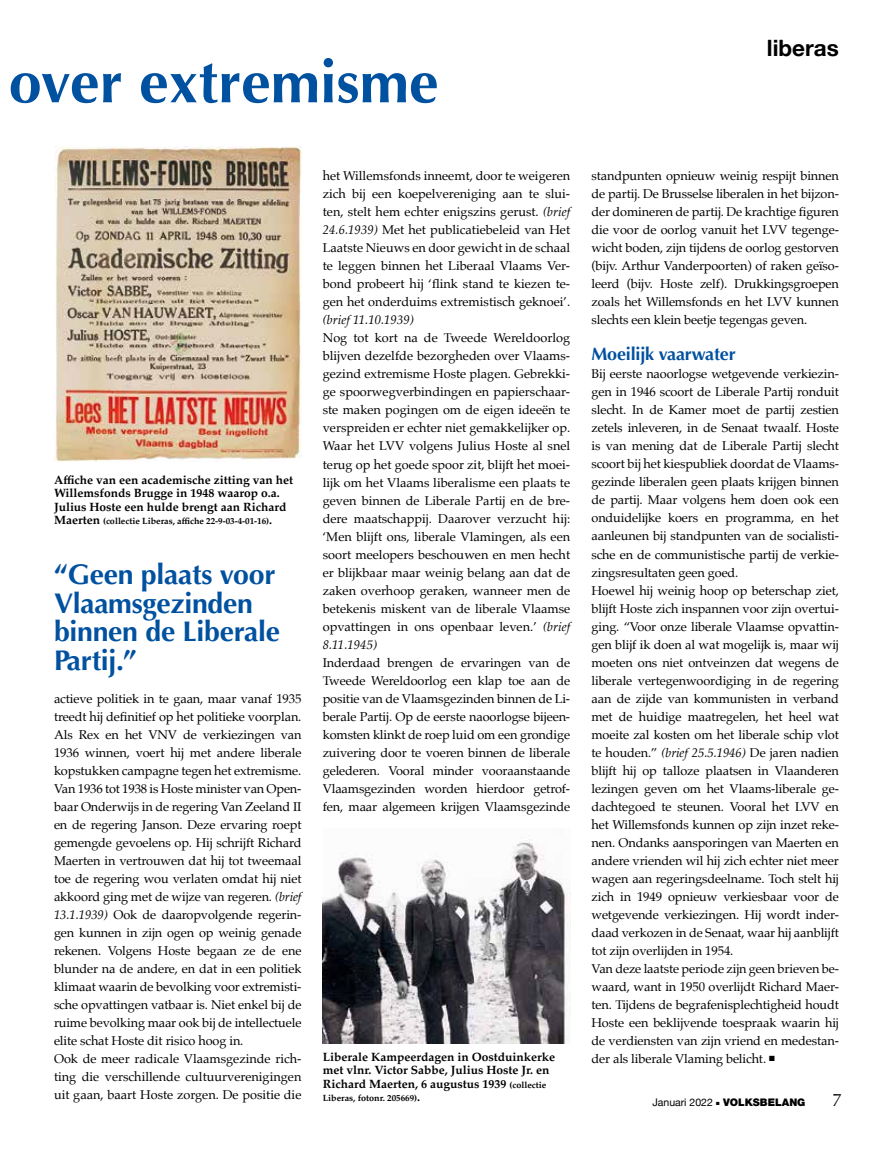
<style>
.page{position:relative;width:893px;height:1149px;background:#fff}
.page>*{position:absolute;margin:0;border:0;box-sizing:border-box;transform-origin:0 0}
.t1{font:700 59.25px "Optima";color:#0051a0}
.t2{font:700 28.5px/28.5px "Optima";letter-spacing:-.01em;color:#0051a0}
.t3{font:700 22.5px "Helvetica Neue";color:#000}
.t4{font:700 18px "Optima";letter-spacing:-.01em;color:#0051a0}
.t5{font:18px "Optima";color:#000}
.t6{font:12.75px/18px "Palatino";letter-spacing:-.01em;color:#000;text-align:justify}
.t7{font:italic 12.75px "Palatino";color:#000}
.t8{font:700 12px/13.5px "Palatino";color:#000}
.t9{font:10.5px "Helvetica Neue";color:#000}
.t10{font:700 9px "Palatino";color:#000}
.s1{font-size:12px}
.s2{font-style:italic}
.s3{font-size:9px}
.s4{font-family:"Helvetica Neue LT Pro";font-weight:900}
</style>
<div class="page">
<img style="left:54px;top:147px;width:247px;height:315px">
<img style="left:323px;top:836px;width:247px;height:207px">
<h1 class="t1" style="left:9px;top:48px;width:431px">over extremisme</h1>
<h3 class="t3" style="left:767px;top:31px;width:74px">liberas</h3>
<p class="t8" style="left:54px;top:472px;width:241px">Affiche van een academische zitting van het<br>Willemsfonds Brugge in 1948 waarop o.a.<br>Julius Hoste een hulde brengt aan Richard</p>
<p class="t10" style="left:54px;top:513px;width:220px"><span class="s1">Maerten</span> (collectie Liberas, affiche 22-9-03-4-01-16)<span class="s1">.</span></p>
<h2 class="t2" style="left:54px;top:560px;width:228px">“Geen plaats voor<br>Vlaamsgezinden binnen de Liberale<br>Partij.”</h2>
<p class="t6" style="left:54px;top:689px;width:249px;text-align:left">actieve politiek in te gaan, maar vanaf 1935 treedt hij definitief op het politieke voorplan.<br>Als Rex en het VNV de verkiezingen van 1936 winnen, voert hij met andere liberale kopstukken campagne tegen het extremisme.<br>Van 1936 tot 1938 is Hoste minister van Open&shy;baar Onderwijs in de regering Van Zeeland II en de regering Janson. Deze ervaring roept gemengde gevoelens op. Hij schrijft Richard Maerten in vertrouwen dat hij tot tweemaal toe de regering wou verlaten omdat hij niet akkoord ging met de wijze van regeren. <span class="s2">(brief 13.1.1939)</span> Ook de daaropvolgende regerin&shy;gen kunnen in zijn ogen op weinig genade rekenen. Volgens Hoste begaan ze de ene blunder na de andere, en dat in een politiek klimaat waarin de bevolking voor extremisti&shy;sche opvattingen vatbaar is. Niet enkel bij de ruime bevolking maar ook bij de intellectuele elite schat Hoste dit risico hoog in.<br>Ook de meer radicale Vlaamsgezinde rich&shy;ting die verschillende cultuurverenigingen uit gaan, baart Hoste zorgen. De positie die</p>
<p class="t6" style="left:323px;top:167px;width:249px">het Willemsfonds inneemt, door te weigeren zich bij een koepelvereniging aan te slui&shy;ten, stelt hem echter enigszins gerust. <span class="s2">(brief 24.6.1939)</span> Met het publicatiebeleid van Het Laatste Nieuws en door gewicht in de schaal te leggen binnen het Liberaal Vlaams Ver&shy;bond probeert hij ‘flink stand te kiezen te&shy;gen het onderduims extremistisch geknoei’.</p>
<p class="t7" style="left:323px;top:309px;width:93px">(brief 11.10.1939)</p>
<p class="t6" style="left:323px;top:329px;width:249px">Nog tot kort na de Tweede Wereldoorlog blijven dezelfde bezorgheden over Vlaams&shy;gezind extremisme Hoste plagen. Gebrekki&shy;ge spoorwegverbindingen en papierschaar&shy;ste maken pogingen om de eigen ideeën te verspreiden er echter niet gemakkelijker op.<br>Waar het LVV volgens Julius Hoste al snel terug op het goede spoor zit, blijft het moei&shy;lijk om het Vlaams liberalisme een plaats te geven binnen de Liberale Partij en de bre&shy;dere maatschappij. Daarover verzucht hij: ‘Men blijft ons, liberale Vlamingen, als een soort meelopers beschouwen en men hecht er blijkbaar maar weinig belang aan dat de zaken overhoop geraken, wanneer men de betekenis miskent van de liberale Vlaamse opvattingen in ons openbaar leven.’ <span class="s2">(brief 8.11.1945)</span></p>
<p class="t6" style="left:323px;top:653px;width:249px">Inderdaad brengen de ervaringen van de Tweede Wereldoorlog een klap toe aan de positie van de Vlaamsgezinden binnen de Li&shy;berale Partij. Op de eerste naoorlogse bijeen&shy;komsten klinkt de roep luid om een grondige zuivering door te voeren binnen de liberale gelederen. Vooral minder vooraanstaande Vlaamsgezinden worden hierdoor getrof&shy;fen, maar algemeen krijgen Vlaamsgezinde</p>
<p class="t8" style="left:323px;top:1049px;width:234px">Liberale Kampeerdagen in Oostduinkerke met vlnr. Victor Sabbe, Julius Hoste Jr. en<br>Richard Maerten, 6 augustus 1939 <span class="s3">(collectie</span></p>
<p class="t10" style="left:323px;top:1089px;width:99px">Liberas, fotonr. 205669)<span class="s1">.</span></p>
<p class="t6" style="left:591px;top:167px;width:249px">standpunten opnieuw weinig respijt binnen de partij. De Brusselse liberalen in het bijzon&shy;der domineren de partij. De krachtige figuren die voor de oorlog vanuit het LVV tegenge&shy;wicht boden, zijn tijdens de oorlog gestorven (bijv. Arthur Vanderpoorten) of raken geïso&shy;leerd (bijv. Hoste zelf). Drukkingsgroepen zoals het Willemsfonds en het LVV kunnen slechts een klein beetje tegengas geven.</p>
<h3 class="t4" style="left:591px;top:343px;width:146px">Moeilijk vaarwater</h3>
<p class="t6" style="left:591px;top:365px;width:249px;text-align:left">Bij eerste naoorlogse wetgevende verkiezin&shy;gen in 1946 scoort de Liberale Partij ronduit slecht. In de Kamer moet de partij zestien zetels inleveren, in de Senaat twaalf. Hoste is van mening dat de Liberale Partij slecht scoort bij het kiespubliek doordat de Vlaams&shy;gezinde liberalen geen plaats krijgen binnen de partij. Maar volgens hem doen ook een onduidelijke koers en programma, en het aanleunen bij standpunten van de socialisti&shy;sche en de communistische partij de verkie&shy;zingsresultaten geen goed.<br>Hoewel hij weinig hoop op beterschap ziet, blijft Hoste zich inspannen voor zijn overtui&shy;ging. “Voor onze liberale Vlaamse opvattin&shy;gen blijf ik doen al wat mogelijk is, maar wij moeten ons niet ontveinzen dat wegens de liberale vertegenwoordiging in de regering aan de zijde van kommunisten in verband met de huidige maatregelen, het heel wat moeite zal kosten om het liberale schip vlot te houden.” <span class="s2">(brief 25.5.1946)</span> De jaren nadien blijft hij op talloze plaatsen in Vlaanderen lezingen geven om het Vlaams-liberale ge&shy;dachtegoed te steunen. Vooral het LVV en het Willemsfonds kunnen op zijn inzet reke&shy;nen. Ondanks aansporingen van Maerten en andere vrienden wil hij zich echter niet meer wagen aan regeringsdeelname. Toch stelt hij zich in 1949 opnieuw verkiesbaar voor de wetgevende verkiezingen. Hij wordt inder&shy;daad verkozen in de Senaat, waar hij aanblijft tot zijn overlijden in 1954.<br>Van deze laatste periode zijn geen brieven be&shy;waard, want in 1950 overlijdt Richard Maer&shy;ten. Tijdens de begrafenisplechtigheid houdt Hoste een beklijvende toespraak waarin hij de verdiensten van zijn vriend en medestan&shy;der als liberale Vlaming belicht. ■</p>
<p class="t9" style="left:652px;top:1094px;width:155px">Januari 2022 ■ <span class="s4">VOLKSBELANG</span></p>
<h3 class="t5" style="left:832px;top:1089px;width:12px">7</h3>
</div>
